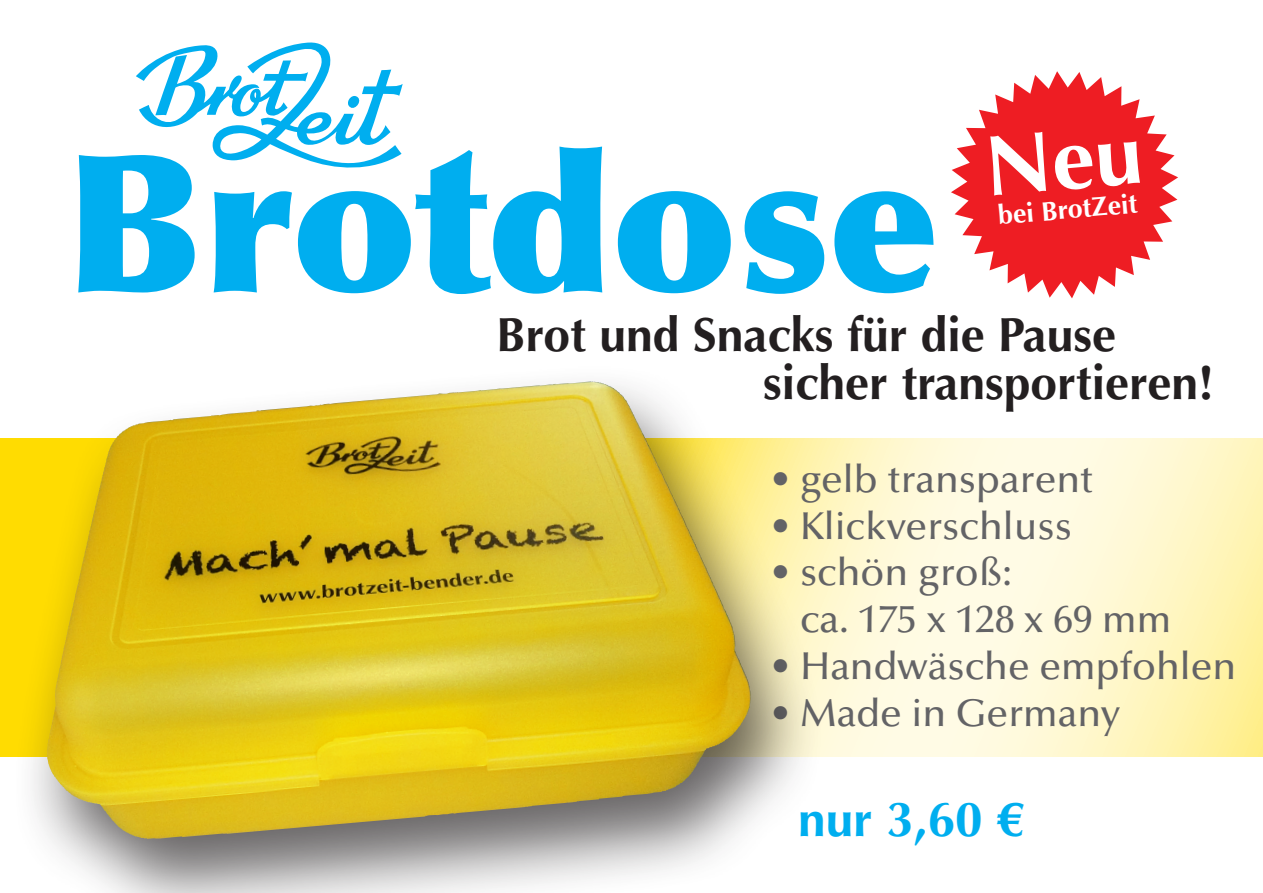
<style>
.page{position:relative;width:1263px;height:893px;background:#fff}
.page>*{position:absolute;margin:0;border:0;box-sizing:border-box;transform-origin:0 0}
.t1{font:900 192px "Optima LT";color:#00aeef}
.t2{font:700 49.5px "Optima LT";color:#00aeef}
.t3{font:700 48px/48px "Optima LT";color:#231f20}
.t4{font:500 39px/46.8px "Optima LT";color:#636366}
.t5{font:700 26.85px "Optima LT";color:#fff}
</style>
<div class="page">
<svg style="left:825px;top:438px;width:438px;height:319px"></svg>
<div style="left:0;top:438px;width:204px;height:319px;background:#ffdc01"></div>
<svg style="left:951px;top:71px;width:227px;height:227px;fill:#ee1d23"></svg>
<svg style="left:136px;top:42px;width:267px;height:126px"></svg>
<div style="left:12px;top:364px;width:813px;height:529px;background:#231f20;opacity:.69"></div>
<img style="left:123px;top:382px;width:462px;height:49px">
<div style="left:989px;top:132px;width:151px;height:63px;background:#ee1d23"></div>
<h1 class="t1" style="left:65px;top:108px;width:876px">Brotdose</h1>
<p class="t5" style="left:997px;top:200px;width:141px;rotate:-5deg">bei BrotZeit</p>
<p class="t3" style="left:763px;top:311px;width:452px;text-indent:-267px">Brot und Snacks für die Pause sicher transportieren!</p>
<p class="t4" style="left:771px;top:456px;width:324px">• gelb transparent</p>
<p class="t4" style="left:771px;top:503px;width:303px">• Klickverschluss</p>
<p class="t4" style="left:800px;top:549px;width:373px;text-indent:-29px">• schön groß:<br>ca. 175 x 128 x 69 mm</p>
<p class="t4" style="left:771px;top:643px;width:467px">• Handwäsche empfohlen</p>
<p class="t4" style="left:771px;top:690px;width:351px">• Made in Germany</p>
<p class="t2" style="left:798px;top:790px;width:227px">nur 3,60 €</p>
</div>
